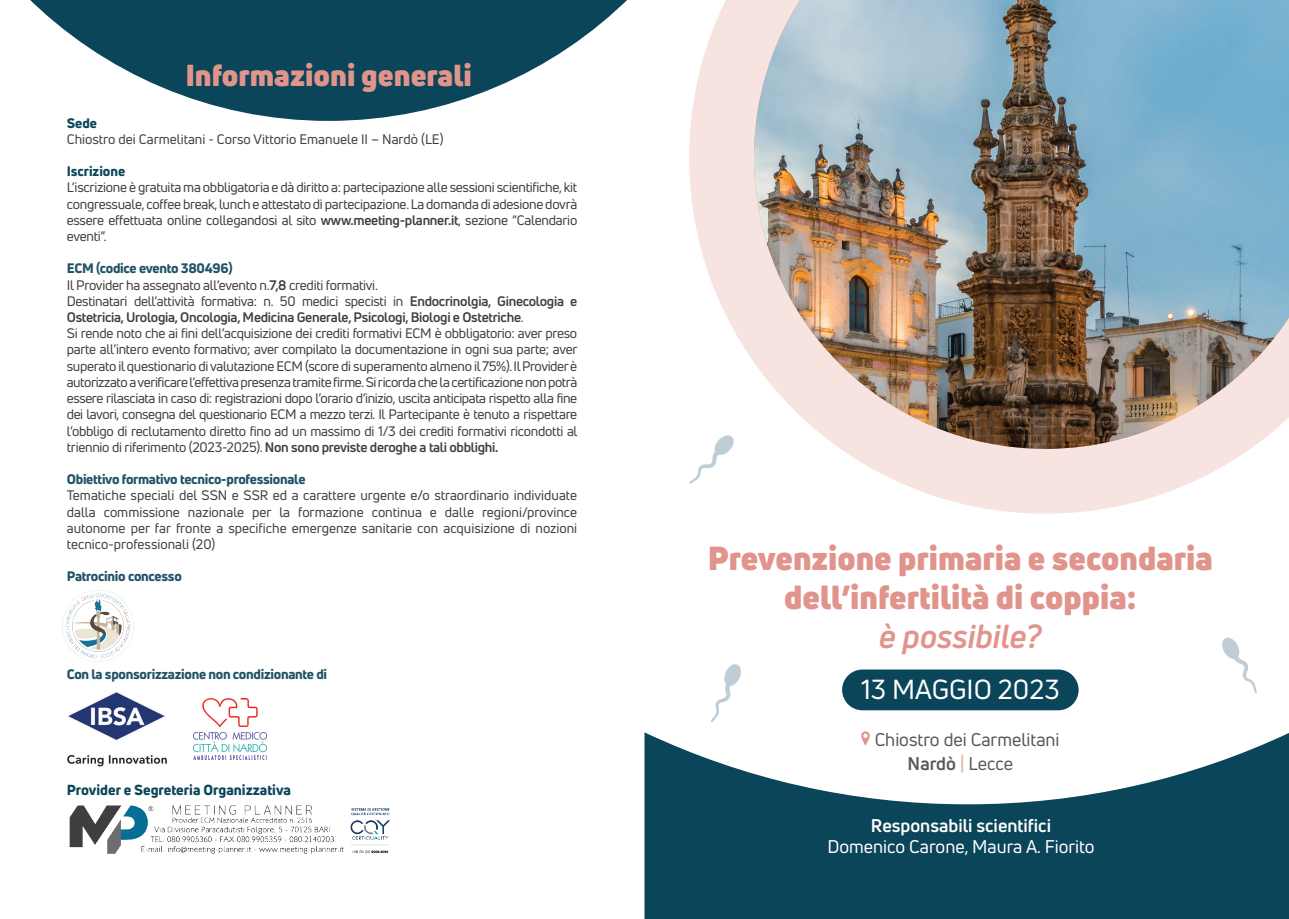
<style>
.page{position:relative;width:1289px;height:919px;background:#fff}
.page>*{position:absolute;margin:0;border:0;box-sizing:border-box;transform-origin:0 0}
.t1{font:900 32.7px/39.2px "Uni Neue";color:#e1948b;text-align:center}
.t2{font:italic 700 32.7px "Uni Neue";color:#e1948b}
.t3{font:900 29.7px "Uni Neue";color:#e1948b}
.t4{font:27px "Uni Neue";color:#fff}
.t5{font:18px "Uni Neue";color:#fff}
.t6{font:700 18px "Uni Neue";color:#fff}
.t7{font:18px "Uni Neue";color:#57585a}
.t8{font:700 18px "Uni Neue";color:#57585a}
.t9{font:800 14.25px "Uni Neue";color:#0a4559}
.t10{font:13.5px/16.2px "Uni Neue";letter-spacing:-.02em;color:#3e3e3f;text-align:justify}
.t11{font:800 13.5px "Uni Neue";letter-spacing:-.02em;color:#205368}
.t12{font:13.5px "Uni Neue";color:#3e3e3f}
.t13{font:800 13.5px "Uni Neue";color:#0a4559}
.s1{font-weight:700}
.s2{font-weight:800;color:#205368}
.s3{font-weight:400;color:#e7a79d}
.s4{font-weight:400}
</style>
<div class="page">
<img style="left:67px;top:692px;width:100px;height:75px">
<img style="left:194px;top:698px;width:72px;height:61px">
<img style="left:69px;top:805px;width:321px;height:49px">
<div style="left:842px;top:669px;width:236px;height:41px;background:#0a4559;border-radius:20px"></div>
<svg style="left:644px;top:732px;width:644px;height:186px;fill:#0a4559"></svg>
<svg style="left:689px;top:121px;width:561px;height:392px;fill:#f9eae8"></svg>
<img style="left:754px;top:0;width:534px;height:449px">
<svg style="left:711px;top:664px;width:30px;height:58px"></svg>
<svg style="left:1222px;top:637px;width:34px;height:56px"></svg>
<svg style="left:689px;top:435px;width:44px;height:48px"></svg>
<svg style="left:861px;top:731px;width:8px;height:14px"></svg>
<svg style="left:30px;top:0;width:727px;height:121px;fill:#0a4559"></svg>
<img style="left:62px;top:590px;width:72px;height:72px">
<h2 class="t3" style="left:185px;top:55px;width:288px">Informazioni generali</h2>
<p class="t13" style="left:67px;top:113px;width:32px">Sede</p>
<p class="t12" style="left:67px;top:130px;width:378px">Chiostro dei Carmelitani - Corso Vittorio Emanuele II – Nardò (LE)</p>
<p class="t13" style="left:67px;top:162px;width:60px">Iscrizione</p>
<p class="t10" style="left:67px;top:179px;width:512px">L’iscrizione è gratuita ma obbligatoria e dà diritto a: partecipazione alle sessioni scientifiche, kit congressuale, coffee break, lunch e attestato di partecipazione. La domanda di adesione dovrà essere effettuata online collegandosi al sito <span class="s1">www.meeting-planner.it</span>, sezione “Calendario eventi”.</p>
<p class="t10" style="left:67px;top:260px;width:512px;text-align:left"><span class="s2">ECM (codice evento 380496)<br></span>Il Provider ha assegnato all’evento n.<span class="s1">7,8</span> crediti formativi.<br>Destinatari dell’attività formativa: n. 50 medici specisti in <span class="s1">Endocrinolgia, Ginecologia e Ostetricia, Urologia, Oncologia, Medicina Generale, Psicologi, Biologi e Ostetriche</span>.<br>Si rende noto che ai fini dell’acquisizione dei crediti formativi ECM è obbligatorio: aver preso parte all’intero evento formativo; aver compilato la documentazione in ogni sua parte; aver superato il questionario di valutazione ECM (score di superamento almeno il 75%). Il Provider è autorizzato a verificare l’effettiva presenza tramite firme. Si ricorda che la certificazione non potrà essere rilasciata in caso di: registrazioni dopo l’orario d’inizio, uscita anticipata rispetto alla fine dei lavori, consegna del questionario ECM a mezzo terzi. Il Partecipante è tenuto a rispettare l’obbligo di reclutamento diretto fino ad un massimo di 1/3 dei crediti formativi ricondotti al triennio di riferimento (2023-2025). <span class="s1">Non sono previste deroghe a tali obblighi.</span></p>
<p class="t11" style="left:67px;top:470px;width:240px">Obiettivo formativo tecnico-professionale</p>
<p class="t10" style="left:67px;top:487px;width:512px">Tematiche speciali del SSN e SSR ed a carattere urgente e/o straordinario individuate dalla commissione nazionale per la formazione continua e dalle regioni/province autonome per far fronte a specifiche emergenze sanitarie con acquisizione di nozioni tecnico-professionali (20)</p>
<p class="t11" style="left:67px;top:567px;width:117px">Patrocinio concesso</p>
<p class="t11" style="left:67px;top:664px;width:262px">Con la sponsorizzazione non condizionante di</p>
<p class="t9" style="left:67px;top:780px;width:226px">Provider e Segreteria Organizzativa</p>
<h1 class="t1" style="left:707px;top:538px;width:507px">Prevenzione primaria e secondaria dell’infertilità di coppia:</h1>
<h1 class="t2" style="left:879px;top:616px;width:164px">è possibile?</h1>
<h3 class="t4" style="left:861px;top:672px;width:200px">13 MAGGIO 2023</h3>
<h3 class="t7" style="left:874px;top:728px;width:186px">Chiostro dei Carmelitani</h3>
<h3 class="t8" style="left:907px;top:752px;width:107px">Nardò <span class="s3">|</span> <span class="s4">Lecce</span></h3>
<h3 class="t6" style="left:871px;top:813px;width:181px">Responsabili scientifici</h3>
<h3 class="t5" style="left:827px;top:835px;width:269px">Domenico Carone, Maura A. Fiorito</h3>
</div>
